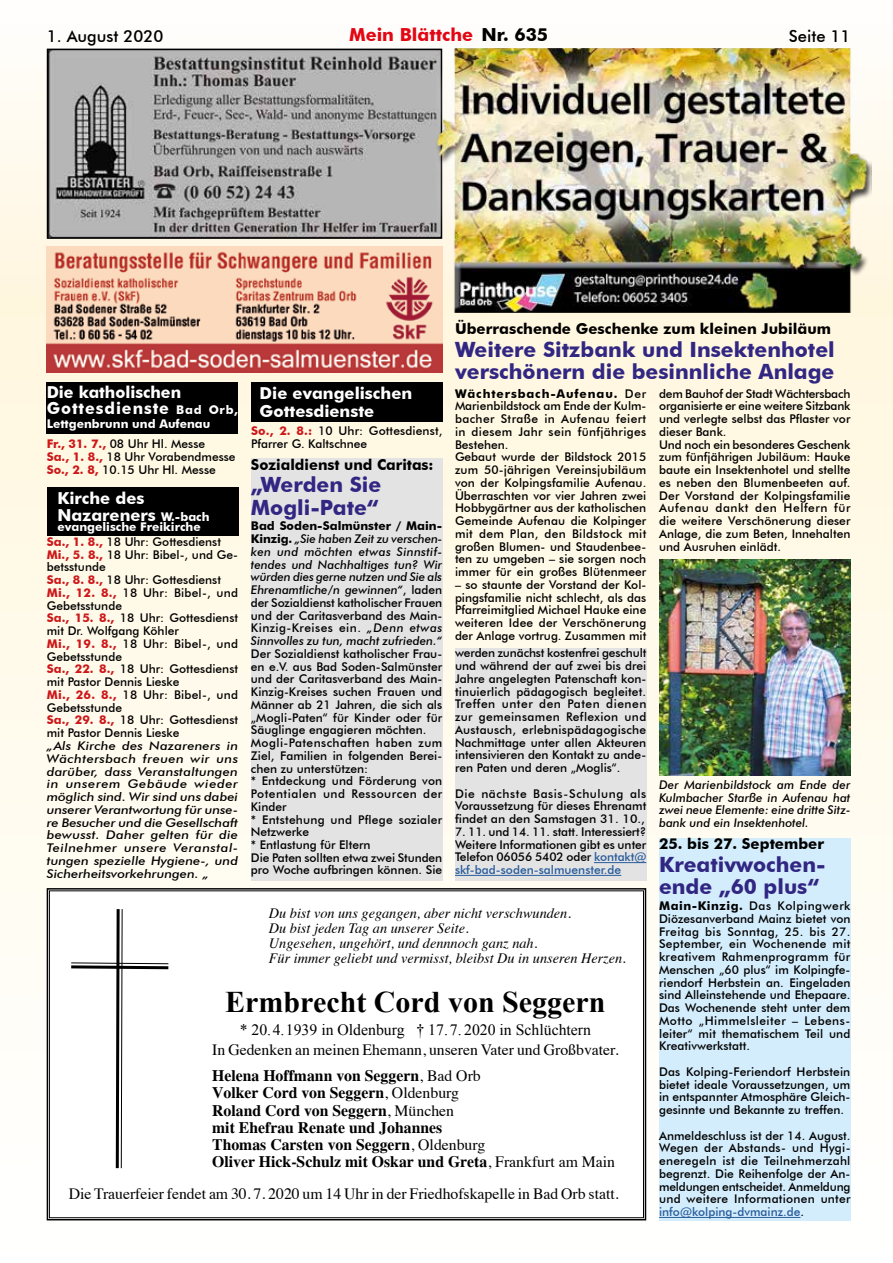
<style>
.page{position:relative;width:893px;height:1263px;background:#fff}
.page>*{position:absolute;margin:0;border:0;box-sizing:border-box;transform-origin:0 0}
.t1{font:700 30px "Times New Roman";color:#000}
.t2{font:700 21px/22.5px "Futura BT";color:#312783}
.t3{font:700 18px "Futura BT";color:#e30613}
.t4{font:700 16.5px/16.5px "Futura BT";color:#fff}
.t5{font:500 16.5px "Futura BT";color:#000}
.t6{font:700 15.75px/17.2px "Times";color:#000}
.t7{font:15.75px/26.2px "Times";color:#000}
.t8{font:15.75px "Times New Roman";color:#000}
.t9{font:700 15px "Futura BT";color:#000}
.t10{font:italic 14.25px/15px "Times";color:#000}
.t11{font:500 12px/12.8px "Futura BT";color:#000;text-align:justify}
.t12{font:italic 500 12px/12.8px "Futura BT";color:#000;text-align:justify}
.t13{font:italic 500 12px/12.8px "Futura BT";color:#000;text-align:justify;scale:1.12 1}
.t14{font:700 12px/20px "Futura BT";color:#fff}
.s1{color:#000}
.s2{font-size:12px}
.s3{color:#cd1719}
.s4{font-weight:500;color:#000}
.s5{font-weight:700;color:#cd1719}
.s6{font-weight:700}
.s7{font-weight:700;font-style:normal}
.s8{font-style:normal}
.s9{color:#275b9b}
.s10{font-weight:400}
</style>
<div class="page">
<img style="left:0;top:48px;width:893px;height:1173px">
<svg style="left:46px;top:887px;width:601px;height:334px"></svg>
<svg style="left:68px;top:906px;width:103px;height:265px"></svg>
<img style="left:50px;top:52px;width:384px;height:184px">
<div style="left:47px;top:49px;width:395px;height:190px;border:2px solid #000"></div>
<img style="left:47px;top:247px;width:395px;height:125px">
<div style="left:251px;top:382px;width:191px;height:40px;background:#000"></div>
<div style="left:47px;top:382px;width:191px;height:52px;background:#000"></div>
<img style="left:434px;top:48px;width:438px;height:265px">
<div style="left:47px;top:487px;width:191px;height:48px;background:#000"></div>
<div style="left:659px;top:838px;width:191px;height:382px;background:#d4edfc"></div>
<hr style="left:659px;top:1217px;width:141px;height:1px;background:#275b9b">
<div style="left:251px;top:458px;width:191px;height:423px;background:#e3e3e3"></div>
<img style="left:659px;top:560px;width:191px;height:215px">
<div style="left:455px;top:648px;width:191px;height:233px;background:#e3e3e3"></div>
<hr style="left:594px;top:862px;width:52px;height:1px;background:#275b9b">
<hr style="left:455px;top:875px;width:166px;height:1px;background:#275b9b">
<h3 class="t5" style="left:47px;top:26px;width:118px">1. August 2020</h3>
<h3 class="t3" style="left:349px;top:24px;width:201px">Mein Blättche <span class="s1">Nr. 635</span></h3>
<h3 class="t5" style="left:789px;top:26px;width:63px">Seite 11</h3>
<p class="t9" style="left:455px;top:320px;width:378px">Überraschende Geschenke zum kleinen Jubiläum</p>
<h2 class="t2" style="left:455px;top:338px;width:381px">Weitere Sitzbank und Insektenhotel verschönern die besinnliche Anlage</h2>
<h3 class="t4" style="left:47px;top:384px;width:193px">Die katholischen<br>Gottesdienste <span class="s2">Bad Orb,</span></h3>
<p class="t14" style="left:47px;top:414px;width:165px">Lettgenbrunn und Aufenau<br><span class="s3">Fr., 31. 7.,</span> <span class="s4">08 Uhr Hl. Messe</span></p>
<p class="t11" style="left:47px;top:450px;width:190px"><span class="s5">Sa., 1. 8.,</span> 18 Uhr Vorabendmesse<br><span class="s5">So., 2. 8,</span> 10.15 Uhr Hl. Messe</p>
<h3 class="t4" style="left:57px;top:490px;width:154px">Kirche des<br>Nazareners <span class="s2">W.-bach</span></h3>
<p class="t14" style="left:47px;top:519px;width:176px;line-height:14.9px;text-indent:11px">evangelische Freikirche<br><span class="s3">Sa., 1. 8.,</span> <span class="s4">18 Uhr: Gottesdienst</span></p>
<p class="t11" style="left:47px;top:548px;width:193px;text-align:left"><span class="s5">Mi., 5. 8.,</span> 18 Uhr: Bibel-, und Ge&shy;betsstunde<br><span class="s5">Sa., 8. 8.,</span> 18 Uhr: Gottesdienst<br><span class="s5">Mi., 12. 8.,</span> 18 Uhr: Bibel-, und<br>Gebetsstunde<br><span class="s5">Sa., 15. 8.,</span> 18 Uhr: Gottesdienst mit Dr. Wolfgang Köhler<br><span class="s5">Mi., 19. 8.,</span> 18 Uhr: Bibel-, und<br>Gebetsstunde<br><span class="s5">Sa., 22. 8.,</span> 18 Uhr: Gottesdienst mit Pastor Dennis Lieske<br><span class="s5">Mi., 26. 8.,</span> 18 Uhr: Bibel-, und<br>Gebetsstunde<br><span class="s5">Sa., 29. 8.,</span> 18 Uhr: Gottesdienst mit Pastor Dennis Lieske</p>
<p class="t13" style="left:47px;top:739px;width:172px">„Als Kirche des Nazareners in Wächtersbach freuen wir uns darüber, dass Veranstaltungen in unserem Gebäude wieder möglich sind. Wir sind uns dabei unserer Verantwortung für unse&shy;re Besucher und die Gesellschaft bewusst. Daher gelten für die Teilnehmer unsere Veranstal&shy;tungen spezielle Hygiene-, und Sicherheitsvorkehrungen. „</p>
<h3 class="t4" style="left:260px;top:384px;width:154px;line-height:17.7px">Die evangelischen<br>Gottesdienste</h3>
<p class="t11" style="left:251px;top:424px;width:193px"><span class="s5">So., 2. 8.:</span> 10 Uhr: Gottesdienst,<br>Pfarrer G. Kaltschnee</p>
<p class="t11" style="left:455px;top:387px;width:193px;text-align:left"><span class="s6">Wächtersbach-Aufenau.</span> Der<br>Marienbildstock am Ende der Kulm&shy;bacher Straße in Aufenau feiert in diesem Jahr sein fünfjähriges<br>Bestehen.<br>Gebaut wurde der Bildstock 2015 zum 50-jährigen Vereinsjubiläum von der Kolpingsfamilie Aufenau.<br>Überraschten vor vier Jahren zwei<br>Hobbygärtner aus der katholischen<br>Gemeinde Aufenau die Kolpinger mit dem Plan, den Bildstock mit großen Blumen- und Staudenbee&shy;ten zu umgeben – sie sorgen noch immer für ein großes Blütenmeer</p>
<p class="t11" style="left:455px;top:578px;width:193px">– so staunte der Vorstand der Kol&shy;pingsfamilie nicht schlecht, als das Pfarreimitglied Michael Hauke eine weiteren Idee der Verschönerung der Anlage vortrug. Zusammen mit</p>
<p class="t11" style="left:659px;top:387px;width:193px;text-align:left">dem Bauhof der Stadt Wächtersbach organisierte er eine weitere Sitzbank und verlegte selbst das Pflaster vor dieser Bank.<br>Und noch ein besonderes Geschenk zum fünfjährigen Jubiläum: Hauke baute ein Insektenhotel und stellte es neben den Blumenbeeten auf.<br>Der Vorstand der Kolpingsfamilie<br>Aufenau dankt den Helfern für die weitere Verschönerung dieser<br>Anlage, die zum Beten, Innehalten und Ausruhen einlädt.</p>
<p class="t9" style="left:251px;top:455px;width:184px">Sozialdienst und Caritas:</p>
<h2 class="t2" style="left:251px;top:473px;width:132px">„Werden Sie<br>Mogli-Pate“</h2>
<p class="t12" style="left:251px;top:520px;width:193px"><span class="s7">Bad Soden-Salmünster / Main-Kinzig.</span> „Sie haben Zeit zu verschen&shy;ken und möchten etwas Sinnstif&shy;tendes und Nachhaltiges tun? Wir würden dies gerne nutzen und Sie als Ehrenamtliche/n gewinnen“<span class="s8">, laden der Sozialdienst katholischer Frauen und der Caritasverband des Main-Kinzig-Kreises ein.</span> „Denn etwas Sinnvolles zu tun, macht zufrieden.“</p>
<p class="t11" style="left:251px;top:647px;width:193px;text-align:left">Der Sozialdienst katholischer Frau&shy;en e.V. aus Bad Soden-Salmünster und der Caritasverband des Main-<br>Kinzig-Kreises suchen Frauen und<br>Männer ab 21 Jahren, die sich als „Mogli-Paten“ für Kinder oder für<br>Säuglinge engagieren möchten.<br>Mogli-Patenschaften haben zum<br>Ziel, Familien in folgenden Berei&shy;chen zu unterstützen:<br>* Entdeckung und Förderung von<br>Potentialen und Ressourcen der<br>Kinder<br>* Entstehung und Pflege sozialer<br>Netzwerke<br>* Entlastung für Eltern<br>Die Paten sollten etwa zwei Stunden pro Woche aufbringen können. Sie</p>
<p class="t11" style="left:455px;top:646px;width:193px">werden zunächst kostenfrei geschult und während der auf zwei bis drei Jahre angelegten Patenschaft kon&shy;tinuierlich pädagogisch begleitet.<br>Treffen unter den Paten dienen zur gemeinsamen Reflexion und Austausch, erlebnispädagogische Nachmittage unter allen Akteuren intensivieren den Kontakt zu ande&shy;ren Paten und deren „Moglis“.</p>
<p class="t11" style="left:455px;top:787px;width:193px">Die nächste Basis-Schulung als Voraussetzung für dieses Ehrenamt findet an den Samstagen 31. 10.,</p>
<p class="t11" style="left:455px;top:825px;width:193px">7. 11. und 14. 11. statt. Interessiert?<br>Weitere Informationen gibt es unter Telefon 06056 5402 oder <span class="s9">kontakt@ skf-bad-soden-salmuenster.de</span></p>
<p class="t12" style="left:659px;top:778px;width:193px">Der Marienbildstock am Ende der Kulmbacher Starße in Aufenau hat zwei neue Elemente: eine dritte Sitz&shy;bank und ein Insektenhotel.</p>
<p class="t9" style="left:659px;top:835px;width:167px">25. bis 27. September</p>
<h2 class="t2" style="left:659px;top:853px;width:168px">Kreativwochen&shy;ende „60 plus“</h2>
<p class="t11" style="left:659px;top:899px;width:193px"><span class="s6">Main-Kinzig.</span> Das Kolpingwerk Diözesanverband Mainz bietet von Freitag bis Sonntag, 25. bis 27.<br>September, ein Wochenende mit kreativem Rahmenprogramm für Menschen „60 plus“ im Kolpingfe&shy;riendorf Herbstein an. Eingeladen sind Alleinstehende und Ehepaare.<br>Das Wochenende steht unter dem Motto „Himmelsleiter – Lebens&shy;leiter“ mit thematischem Teil und Kreativwerkstatt.</p>
<p class="t11" style="left:659px;top:1065px;width:193px">Das Kolping-Feriendorf Herbstein bietet ideale Voraussetzungen, um in entspannter Atmosphäre Gleich&shy;gesinnte und Bekannte zu treffen.</p>
<p class="t11" style="left:659px;top:1129px;width:193px">Anmeldeschluss ist der 14. August.<br>Wegen der Abstands- und Hygi&shy;eneregeln ist die Teilnehmerzahl begrenzt. Die Reihenfolge der An&shy;meldungen entscheidet. Anmeldung und weitere Informationen unter <span class="s9">info@kolping-dvmainz.de</span>.</p>
<p class="t10" style="left:269px;top:904px;width:358px">Du bist von uns gegangen, aber nicht verschwunden.<br>Du bist jeden Tag an unserer Seite.<br>Ungesehen, ungehört, und dennnoch ganz nah.<br>Für immer geliebt und vermisst, bleibst Du in unseren Herzen.</p>
<h1 class="t1" style="left:225px;top:981px;width:382px">Ermbrecht Cord von Seggern</h1>
<h3 class="t8" style="left:240px;top:1019px;width:353px">* 20. 4. 1939 in Oldenburg † 17. 7. 2020 in Schlüchtern</h3>
<h3 class="t7" style="left:212px;top:1035px;width:408px">In Gedenken an meinen Ehemann, unseren Vater und Großbvater.<br><span class="s6">Helena Hoffmann von Seggern</span>, Bad Orb</h3>
<h3 class="t6" style="left:212px;top:1084px;width:404px">Volker Cord von Seggern<span class="s10">, Oldenburg<br></span>Roland Cord von Seggern<span class="s10">, München<br></span>mit Ehefrau Renate und Johannes<br>Thomas Carsten von Seggern<span class="s10">, Oldenburg<br></span>Oliver Hick-Schulz mit Oskar und Greta<span class="s10">, Frankfurt am Main</span></h3>
<h3 class="t7" style="left:69px;top:1179px;width:551px">Die Trauerfeier fendet am 30. 7. 2020 um 14 Uhr in der Friedhofskapelle in Bad Orb statt.</h3>
</div>
